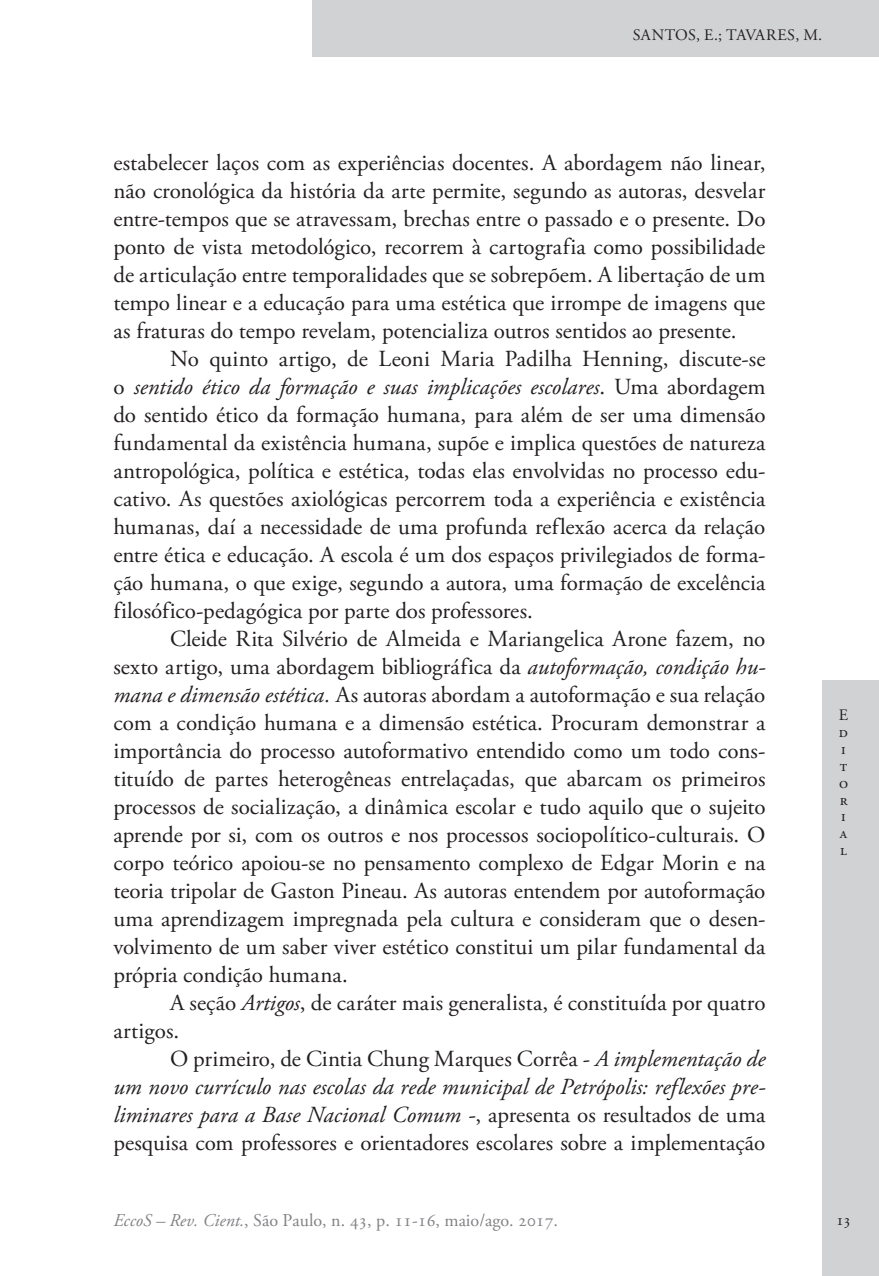
<style>
.page{position:relative;width:879px;height:1276px;background:#fff}
.page>*{position:absolute;margin:0;border:0;box-sizing:border-box;transform-origin:0 0}
.Ec_Normal{font:23px/28px "Adobe Garamond Pro";color:#231f20;text-align:justify}
.t1{font:18px "Adobe Garamond Pro";color:#808285}
.Ec_xxCantoSsups{font:16px/16.8px "Adobe Garamond Pro";letter-spacing:.015em;color:#231f20}
.s1{font-style:italic}
</style>
<div class="page">
<div style="left:312px;top:0;width:567px;height:57px;background:#d1d2d4"></div>
<div style="left:822px;top:680px;width:57px;height:596px;background:#d1d2d4"></div>
<p class="Ec_xxCantoSsups" style="left:633px;top:27px;width:191px">SANTOS, E.; TAVARES, M.</p>
<p class="Ec_Normal" style="left:113px;top:150px;width:653px">estabelecer laços com as experiências docentes. A abordagem não linear, não cronológica da história da arte permite, segundo as autoras, desvelar entre-tempos que se atravessam, brechas entre o passado e o presente. Do ponto de vista metodológico, recorrem à cartografia como possibilidade de articulação entre temporalidades que se sobrepõem. A libertação de um tempo linear e a educação para uma estética que irrompe de imagens que as fraturas do tempo revelam, potencializa outros sentidos ao presente.</p>
<p class="Ec_Normal" style="left:113px;top:346px;width:654px;text-indent:57px">No quinto artigo, de Leoni Maria Padilha Henning, discute-se o <span class="s1">sentido ético da formação e suas implicações escolares</span>. Uma abordagem do sentido ético da formação humana, para além de ser uma dimensão fundamental da existência humana, supõe e implica questões de natureza antropológica, política e estética, todas elas envolvidas no processo edu&shy;cativo. As questões axiológicas percorrem toda a experiência e existência humanas, daí a necessidade de uma profunda reflexão acerca da relação entre ética e educação. A escola é um dos espaços privilegiados de forma&shy;ção humana, o que exige, segundo a autora, uma formação de excelência filosófico-pedagógica por parte dos professores.</p>
<p class="Ec_Normal" style="left:113px;top:626px;width:654px;text-indent:57px">Cleide Rita Silvério de Almeida e Mariangelica Arone fazem, no sexto artigo, uma abordagem bibliográfica da <span class="s1">autoformação, condição hu&shy;mana e dimensão estética.</span> As autoras abordam a autoformação e sua relação com a condição humana e a dimensão estética. Procuram demonstrar a importância do processo autoformativo entendido como um todo cons&shy;tituído de partes heterogêneas entrelaçadas, que abarcam os primeiros processos de socialização, a dinâmica escolar e tudo aquilo que o sujeito aprende por si, com os outros e nos processos sociopolítico-culturais. O corpo teórico apoiou-se no pensamento complexo de Edgar Morin e na teoria tripolar de Gaston Pineau. As autoras entendem por autoformação uma aprendizagem impregnada pela cultura e consideram que o desen&shy;volvimento de um saber viver estético constitui um pilar fundamental da própria condição humana.</p>
<p class="Ec_Normal" style="left:113px;top:990px;width:653px;text-indent:57px">A seção <span class="s1">Artigos</span>, de caráter mais generalista, é constituída por quatro artigos.</p>
<p class="Ec_Normal" style="left:113px;top:1046px;width:654px;text-indent:57px">O primeiro, de Cintia Chung Marques Corrêa - <span class="s1">A implementação de um novo currículo nas escolas da rede municipal de Petrópolis: reflexões pre&shy;liminares para a Base Nacional Comum -</span>, apresenta os resultados de uma pesquisa com professores e orientadores escolares sobre a implementação</p>
<p class="Ec_xxCantoSsups" style="left:839px;top:707px;width:11px">E d i t o r i a l</p>
<p class="t1" style="left:113px;top:1209px;width:446px"><span class="s1">EccoS – Rev. Cient.</span>, São Paulo, n. 43, p. 11-16, maio/ago. 2017.</p>
<p class="Ec_xxCantoSsups" style="left:836px;top:1212px;width:16px">13</p>
</div>
